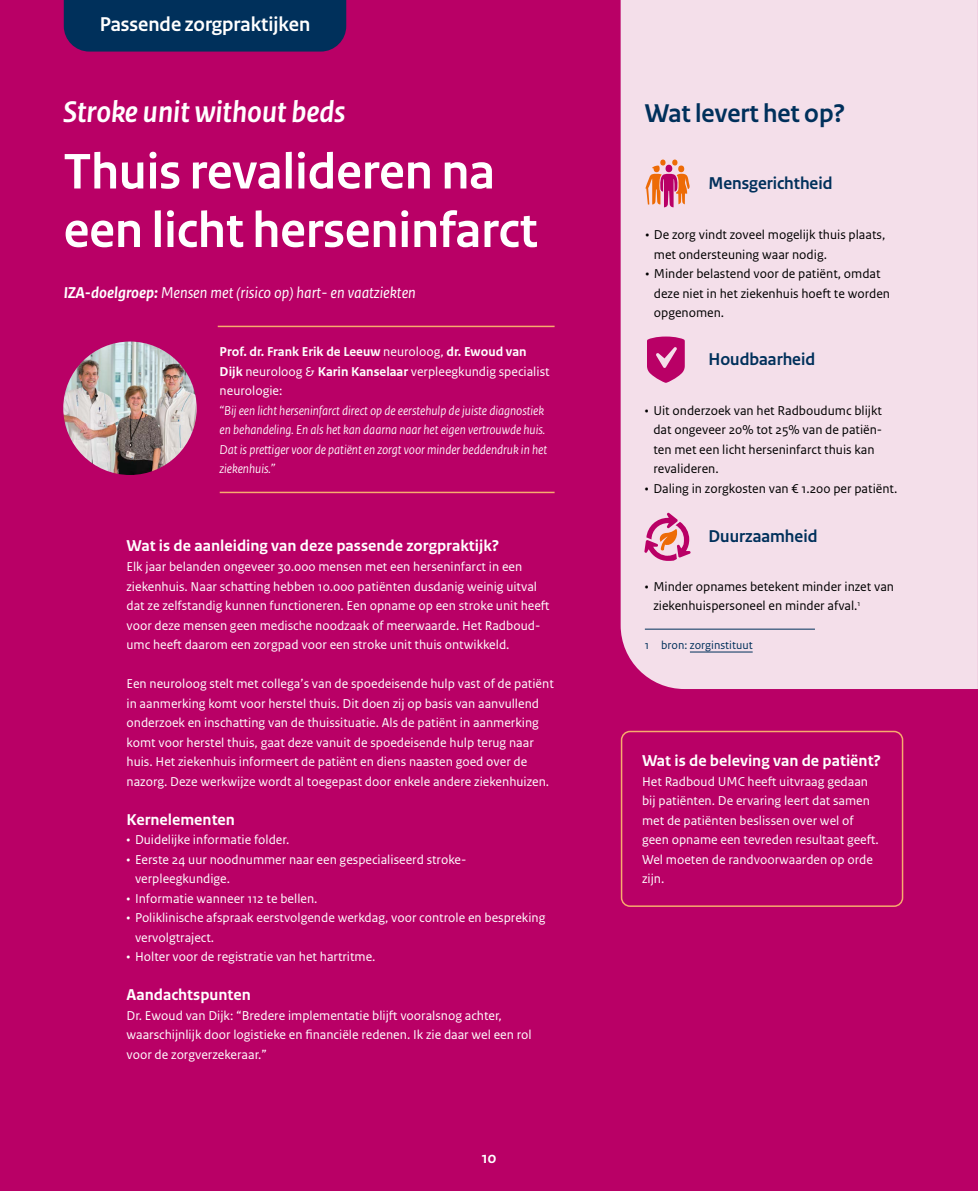
<style>
.page{position:relative;width:978px;height:1191px;background:#b90066}
.page>*{position:absolute;margin:0;border:0;box-sizing:border-box;transform-origin:0 0}
.H1_-_klein{font:700 52.5px/58.5px "Rijksoverheid Sans Heading";color:#fff}
.Chapeau{font:italic 700 31.5px "Rijksoverheid Sans Heading";letter-spacing:.005em;color:#fff}
.t1{font:700 27px "Rijksoverheid Sans Heading";color:#00305b}
.Rubrieksnaam{font:700 21px "Rijksoverheid Sans Heading";color:#fff}
.t2{font:700 18px "Rijksoverheid Sans Heading";color:#00305b}
.t3{font:700 16.5px "Rijksoverheid Sans Text";color:#fff}
.t4{font:italic 16.5px "Rijksoverheid Sans Text";color:#fff}
.t5{font:700 16.5px "Rijksoverheid Sans Heading";color:#fff}
.Brood{font:13.5px/19.5px "Rijksoverheid Sans Text";color:#fff}
.t6{font:13.5px/19.5px "Rijksoverheid Sans Text";color:#000}
.t7{font:italic 13.5px/19.5px "Rijksoverheid Sans Heading";color:#fff}
.Voettekst{font:12px "Rijksoverheid Sans Text";color:#00305b}
.s1{font-weight:700}
</style>
<div class="page">
<div style="left:64px;top:0;width:282px;height:52px;background:#00305b"></div>
<div style="left:621px;top:730px;width:282px;height:177px;border:2px solid #f7ab6e;border-radius:9px"></div>
<div style="left:621px;top:0;width:357px;height:689px;background:#f4dfea"></div>
<hr style="left:645px;top:629px;width:170px;height:1px;background:#00305b">
<hr style="left:690px;top:651px;width:63px;height:1px;background:#00305b">
<hr style="left:220px;top:492px;width:335px;height:1px;background:#f7ab6e">
<svg style="left:644px;top:513px;width:47px;height:48px"></svg>
<svg style="left:647px;top:336px;width:38px;height:47px"></svg>
<svg style="left:645px;top:159px;width:45px;height:48px"></svg>
<img style="left:63px;top:341px;width:134px;height:134px;border-radius:67px">
<hr style="left:218px;top:326px;width:337px;height:1px;background:#f7ab6e">
<p class="Rubrieksnaam" style="left:100px;top:12px;width:212px">Passende zorgpraktijken</p>
<p class="Chapeau" style="left:64px;top:94px;width:283px">Stroke unit without beds</p>
<h1 class="H1_-_klein" style="left:64px;top:143px;width:475px">Thuis revalideren na een licht herseninfarct</h1>
<h2 class="t4" style="left:64px;top:283px;width:354px"><span class="s1">IZA-doelgroep:</span> Mensen met (risico op) hart- en vaatziekten</h2>
<p class="Brood" style="left:220px;top:342px;width:331px"><span class="s1">Prof. dr. Frank Erik de Leeuw</span> neuroloog, <span class="s1">dr. Ewoud van<br>Dijk</span> neuroloog &amp; <span class="s1">Karin Kanselaar</span> verpleegkundig specialist neurologie:</p>
<p class="t7" style="left:220px;top:401px;width:329px">“Bij een licht herseninfarct direct op de eerstehulp de juiste diagnostiek en behandeling. En als het kan daarna naar het eigen vertrouwde huis.<br>Dat is prettiger voor de patiënt en zorgt voor minder beddendruk in het ziekenhuis.”</p>
<h2 class="t3" style="left:127px;top:537px;width:375px">Wat is de aanleiding van deze passende zorgpraktijk?</h2>
<p class="Brood" style="left:127px;top:557px;width:425px">Elk jaar belanden ongeveer 30.000 mensen met een herseninfarct in een ziekenhuis. Naar schatting hebben 10.000 patiënten dusdanig weinig uitval dat ze zelfstandig kunnen functioneren. Een opname op een stroke unit heeft voor deze mensen geen medische noodzaak of meerwaarde. Het Radboud&shy;umc heeft daarom een zorgpad voor een stroke unit thuis ontwikkeld.</p>
<p class="Brood" style="left:127px;top:674px;width:429px">Een neuroloog stelt met collega’s van de spoedeisende hulp vast of de patiënt in aanmerking komt voor herstel thuis. Dit doen zij op basis van aanvullend onderzoek en inschatting van de thuissituatie. Als de patiënt in aanmerking komt voor herstel thuis, gaat deze vanuit de spoedeisende hulp terug naar huis. Het ziekenhuis informeert de patiënt en diens naasten goed over de nazorg. Deze werkwijze wordt al toegepast door enkele andere ziekenhuizen.</p>
<h2 class="t3" style="left:127px;top:810px;width:110px">Kernelementen</h2>
<p class="Brood" style="left:127px;top:830px;width:164px">• Duidelijke informatie folder.</p>
<p class="Brood" style="left:135px;top:849px;width:333px;text-indent:-9px">• Eerste 24 uur noodnummer naar een gespecialiseerd stroke&shy;verpleegkundige.</p>
<p class="Brood" style="left:127px;top:888px;width:193px">• Informatie wanneer 112 te bellen.</p>
<p class="Brood" style="left:135px;top:908px;width:412px;text-indent:-9px">• Poliklinische afspraak eerstvolgende werkdag, voor controle en bespreking vervolgtraject.</p>
<p class="Brood" style="left:127px;top:947px;width:251px">• Holter voor de registratie van het hartritme.</p>
<h2 class="t3" style="left:127px;top:985px;width:126px">Aandachtspunten</h2>
<p class="Brood" style="left:127px;top:1005px;width:407px">Dr. Ewoud van Dijk: “Bredere implementatie blijft vooralsnog achter, waarschijnlijk door logistieke en financiële redenen. Ik zie daar wel een rol voor de zorgverzekeraar.”</p>
<p class="t5" style="left:482px;top:1148px;width:16px">10</p>
<p class="t1" style="left:645px;top:98px;width:202px">Wat levert het op?</p>
<p class="t2" style="left:708px;top:173px;width:126px">Mensgerichtheid</p>
<p class="t6" style="left:654px;top:225px;width:233px;text-indent:-9px">• De zorg vindt zoveel mogelijk thuis plaats, met ondersteuning waar nodig.</p>
<p class="t6" style="left:654px;top:264px;width:238px;text-indent:-9px">• Minder belastend voor de patiënt, omdat deze niet in het ziekenhuis hoeft te worden opgenomen.</p>
<p class="t2" style="left:708px;top:349px;width:108px">Houdbaarheid</p>
<p class="t6" style="left:653px;top:401px;width:230px;text-indent:-9px">• Uit onderzoek van het Radboudumc blijkt dat ongeveer 20% tot 25% van de patiën&shy;ten met een licht herseninfarct thuis kan revalideren.</p>
<p class="t6" style="left:645px;top:479px;width:254px">• Daling in zorgkosten van € 1.200 per patiënt.</p>
<p class="t2" style="left:708px;top:526px;width:111px">Duurzaamheid</p>
<p class="t6" style="left:653px;top:576px;width:242px;text-indent:-9px">• Minder opnames betekent minder inzet van ziekenhuispersoneel en minder afval.<sup>1</sup></p>
<p class="Voettekst" style="left:645px;top:638px;width:109px">1 bron: zorginstituut</p>
<h2 class="t3" style="left:642px;top:751px;width:241px">Wat is de beleving van de patiënt?</h2>
<p class="Brood" style="left:642px;top:771px;width:238px">Het Radboud UMC heeft uitvraag gedaan bij patiënten. De ervaring leert dat samen met de patiënten beslissen over wel of geen opname een tevreden resultaat geeft.<br>Wel moeten de randvoorwaarden op orde zijn.</p>
</div>
